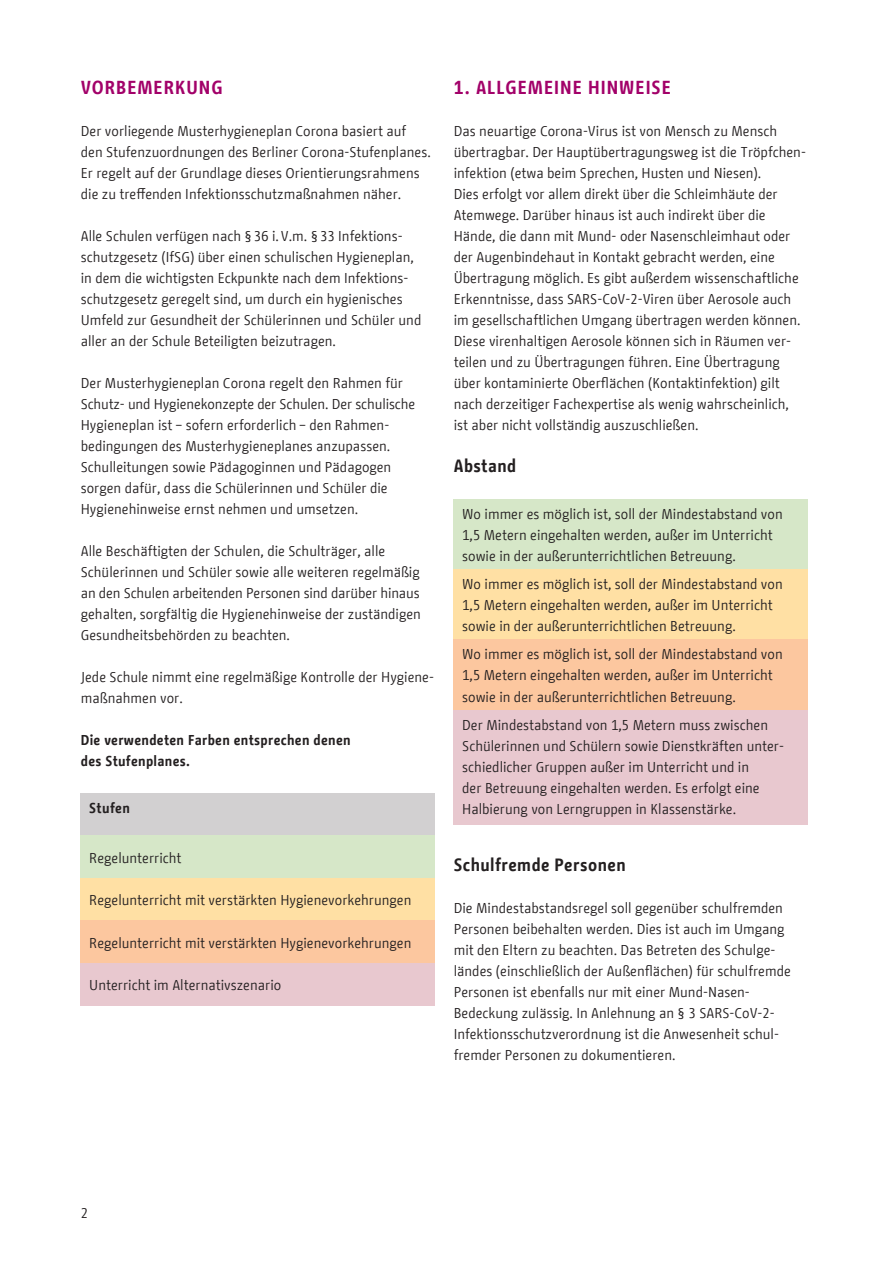
<style>
.page{position:relative;width:893px;height:1263px;background:#fff}
.page>*{position:absolute;margin:0;border:0;box-sizing:border-box;transform-origin:0 0}
.t1{font:700 18.75px "BMF Change";letter-spacing:.05em;color:#a20169}
.t2{font:700 17.7px "BMF Change";letter-spacing:.025em;color:#231f20}
.t3{font:14.25px/21px "BMF Change";color:#231f20}
.t4{font:700 14.25px/21px "BMF Change";letter-spacing:.02em;color:#231f20}
</style>
<div class="page">
<div style="left:81px;top:793px;width:354px;height:43px;background:#d2d0d1"></div>
<div style="left:81px;top:836px;width:354px;height:42px;background:#d6e7c8"></div>
<div style="left:81px;top:878px;width:354px;height:43px;background:#ffe0a4"></div>
<div style="left:81px;top:921px;width:354px;height:42px;background:#fcc79f"></div>
<div style="left:81px;top:963px;width:354px;height:43px;background:#e8c8cf"></div>
<div style="left:454px;top:499px;width:354px;height:70px;background:#d6e7c8"></div>
<div style="left:454px;top:569px;width:354px;height:71px;background:#ffe0a4"></div>
<div style="left:454px;top:640px;width:354px;height:70px;background:#fcc79f"></div>
<div style="left:454px;top:710px;width:354px;height:115px;background:#e8c8cf"></div>
<h1 class="t1" style="left:81px;top:74px;width:144px">VORBEMERKUNG</h1>
<p class="t3" style="left:81px;top:121px;width:351px">Der vorliegende Musterhygieneplan Corona basiert auf den Stufenzuordnungen des Berliner Corona-Stufenplanes.<br>Er regelt auf der Grundlage dieses Orientierungsrahmens die zu treffenden Infektionsschutzmaßnahmen näher.</p>
<p class="t3" style="left:81px;top:226px;width:342px">Alle Schulen verfügen nach §36 i.V.m. §33 Infektions&shy;schutzgesetz (IfSG) über einen schulischen Hygieneplan, in dem die wichtigsten Eckpunkte nach dem Infektions&shy;schutzgesetz geregelt sind, um durch ein hygienisches Umfeld zur Gesundheit der Schülerinnen und Schüler und aller an der Schule Beteiligten beizutragen.</p>
<p class="t3" style="left:81px;top:373px;width:336px">Der Musterhygieneplan Corona regelt den Rahmen für Schutz- und Hygienekonzepte der Schulen. Der schulische Hygieneplan ist – sofern erforderlich – den Rahmen&shy;bedingungen des Musterhygieneplanes anzupassen.<br>Schulleitungen sowie Pädagoginnen und Pädagogen sorgen dafür, dass die Schülerinnen und Schüler die Hygienehinweise ernst nehmen und umsetzen.</p>
<p class="t3" style="left:81px;top:541px;width:342px">Alle Beschäftigten der Schulen, die Schulträger, alle Schülerinnen und Schüler sowie alle weiteren regelmäßig an den Schulen arbeitenden Personen sind darüber hinaus gehalten, sorgfältig die Hygienehinweise der zuständigen Gesundheitsbehörden zu beachten.</p>
<p class="t3" style="left:81px;top:667px;width:355px">Jede Schule nimmt eine regelmäßige Kontrolle der Hygiene&shy;maßnahmen vor.</p>
<p class="t4" style="left:81px;top:730px;width:271px">Die verwendeten Farben entsprechen denen des Stufenplanes.</p>
<p class="t4" style="left:89px;top:797px;width:42px">Stufen</p>
<p class="t3" style="left:89px;top:847px;width:94px">Regelunterricht</p>
<p class="t3" style="left:89px;top:890px;width:324px">Regelunterricht mit verstärkten Hygienevorkehrungen</p>
<p class="t3" style="left:89px;top:932px;width:324px">Regelunterricht mit verstärkten Hygienevorkehrungen</p>
<p class="t3" style="left:89px;top:975px;width:194px">Unterricht im Alternativszenario</p>
<h1 class="t1" style="left:454px;top:74px;width:219px">1. ALLGEMEINE HINWEISE</h1>
<p class="t3" style="left:454px;top:121px;width:354px">Das neuartige Corona-Virus ist von Mensch zu Mensch übertragbar. Der Hauptübertragungsweg ist die Tröpfchen&shy;infektion (etwa beim Sprechen, Husten und Niesen).<br>Dies erfolgt vor allem direkt über die Schleimhäute der Atemwege. Darüber hinaus ist auch indirekt über die Hände, die dann mit Mund- oder Nasenschleimhaut oder der Augenbindehaut in Kontakt gebracht werden, eine Übertragung möglich. Es gibt außerdem wissenschaftliche Erkenntnisse, dass SARS-CoV-2-Viren über Aerosole auch im gesellschaftlichen Umgang übertragen werden können.<br>Diese virenhaltigen Aerosole können sich in Räumen ver&shy;teilen und zu Übertragungen führen. Eine Übertragung über kontaminierte Oberflächen (Kontaktinfektion) gilt nach derzeitiger Fachexpertise als wenig wahrscheinlich, ist aber nicht vollständig auszuschließen.</p>
<p class="t2" style="left:454px;top:453px;width:64px">Abstand</p>
<p class="t3" style="left:462px;top:503px;width:322px">Wo immer es möglich ist, soll der Mindestabstand von<br>1,5 Metern eingehalten werden, außer im Unterricht sowie in der außerunterrichtlichen Betreuung.</p>
<p class="t3" style="left:462px;top:574px;width:322px">Wo immer es möglich ist, soll der Mindestabstand von<br>1,5 Metern eingehalten werden, außer im Unterricht sowie in der außerunterrichtlichen Betreuung.</p>
<p class="t3" style="left:462px;top:644px;width:322px">Wo immer es möglich ist, soll der Mindestabstand von<br>1,5 Metern eingehalten werden, außer im Unterricht sowie in der außerunterrichtlichen Betreuung.</p>
<p class="t3" style="left:462px;top:714px;width:323px">Der Mindestabstand von 1,5 Metern muss zwischen Schülerinnen und Schülern sowie Dienstkräften unter&shy;schiedlicher Gruppen außer im Unterricht und in<br>der Betreuung eingehalten werden. Es erfolgt eine Halbierung von Lerngruppen in Klassenstärke.</p>
<p class="t2" style="left:454px;top:852px;width:174px">Schulfremde Personen</p>
<p class="t3" style="left:454px;top:898px;width:339px">Die Mindestabstandsregel soll gegenüber schulfremden Personen beibehalten werden. Dies ist auch im Umgang mit den Eltern zu beachten. Das Betreten des Schulge&shy;ländes (einschließlich der Außenflächen) für schulfremde Personen ist ebenfalls nur mit einer Mund-Nasen-Bedeckung zulässig. In Anlehnung an § 3 SARS-CoV-2- Infektionsschutzverordnung ist die Anwesenheit schul&shy;fremder Personen zu dokumentieren.</p>
<p class="t3" style="left:81px;top:1202px;width:9px">2</p>
</div>
